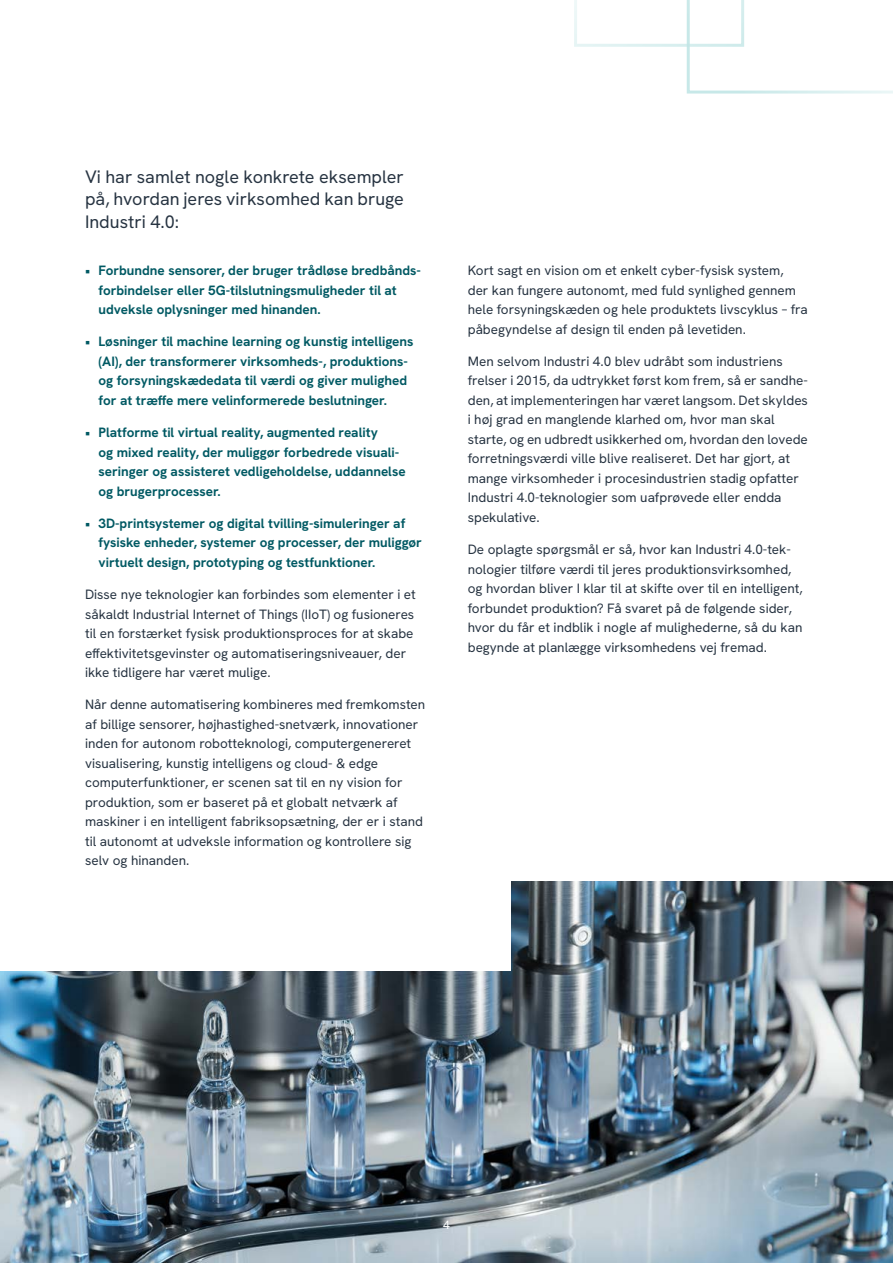
<style>
.page{position:relative;width:893px;height:1263px;background:#fff}
.page>*{position:absolute;margin:0;border:0;box-sizing:border-box;transform-origin:0 0}
.t1{font:18px/22.5px "Hanken Grotesk";color:#273442;text-align:justify}
.t2{font:13.5px/19.5px "Hanken Grotesk";color:#273442}
.t3{font:700 13.5px/19.5px "Hanken Grotesk";color:#005963}
.t4{font:12px "Hanken Grotesk";color:#fff}
</style>
<div class="page">
<img style="left:0;top:881px;width:893px;height:382px">
<div style="left:0;top:863px;width:510px;height:108px;background:#fff"></div>
<svg style="left:574px;top:0;width:319px;height:94px"></svg>
<h1 class="t1" style="left:85px;top:165px;width:320px">Vi har samlet nogle konkrete eksempler på, hvordan jeres virksomhed kan bruge Industri 4.0:</h1>
<p class="t3" style="left:99px;top:260px;width:324px;text-indent:-14px">• Forbundne sensorer, der bruger trådløse bredbånds&shy;forbindelser eller 5G-tilslutningsmuligheder til at udveksle oplysninger med hinanden.</p>
<p class="t3" style="left:99px;top:332px;width:317px;text-indent:-14px">• Løsninger til machine learning og kunstig intelligens (AI), der transformerer virksomheds-, produktions&shy;og forsyningskædedata til værdi og giver mulighed for at træffe mere velinformerede beslutninger.</p>
<p class="t3" style="left:99px;top:422px;width:309px;text-indent:-14px">• Platforme til virtual reality, augmented reality<br>og mixed reality, der muliggør forbedrede visuali&shy;seringer og assisteret vedligeholdelse, uddannelse og brugerprocesser.</p>
<p class="t3" style="left:99px;top:513px;width:325px;text-indent:-14px">• 3D-printsystemer og digital tvilling-simuleringer af fysiske enheder, systemer og processer, der muliggør virtuelt design, prototyping og testfunktioner.</p>
<p class="t2" style="left:85px;top:584px;width:332px">Disse nye teknologier kan forbindes som elementer i et såkaldt Industrial Internet of Things (IIoT) og fusioneres til en forstærket fysisk produktionsproces for at skabe effektivitetsgevinster og automatiseringsniveauer, der ikke tidligere har været mulige.</p>
<p class="t2" style="left:85px;top:695px;width:342px">Når denne automatisering kombineres med fremkomsten af billige sensorer, højhastighed-snetværk, innovationer inden for autonom robotteknologi, computergenereret visualisering, kunstig intelligens og cloud- &amp; edge computerfunktioner, er scenen sat til en ny vision for produktion, som er baseret på et globalt netværk af maskiner i en intelligent fabriksopsætning, der er i stand til autonomt at udveksle information og kontrollere sig selv og hinanden.</p>
<p class="t2" style="left:468px;top:260px;width:342px">Kort sagt en vision om et enkelt cyber-fysisk system,<br>der kan fungere autonomt, med fuld synlighed gennem hele forsyningskæden og hele produktets livscyklus – fra påbegyndelse af design til enden på levetiden.</p>
<p class="t2" style="left:468px;top:351px;width:342px">Men selvom Industri 4.0 blev udråbt som industriens frelser i 2015, da udtrykket først kom frem, så er sandhe&shy;den, at implementeringen har været langsom. Det skyldes i høj grad en manglende klarhed om, hvor man skal starte, og en udbredt usikkerhed om, hvordan den lovede forretningsværdi ville blive realiseret. Det har gjort, at mange virksomheder i procesindustrien stadig opfatter Industri 4.0-teknologier som uafprøvede eller endda spekulative.</p>
<p class="t2" style="left:468px;top:539px;width:336px">De oplagte spørgsmål er så, hvor kan Industri 4.0-tek&shy;nologier tilføre værdi til jeres produktionsvirksomhed, og hvordan bliver I klar til at skifte over til en intelligent, forbundet produktion? Få svaret på de følgende sider, hvor du får et indblik i nogle af mulighederne, så du kan begynde at planlægge virksomhedens vej fremad.</p>
<p class="t4" style="left:443px;top:1217px;width:8px">4</p>
</div>
